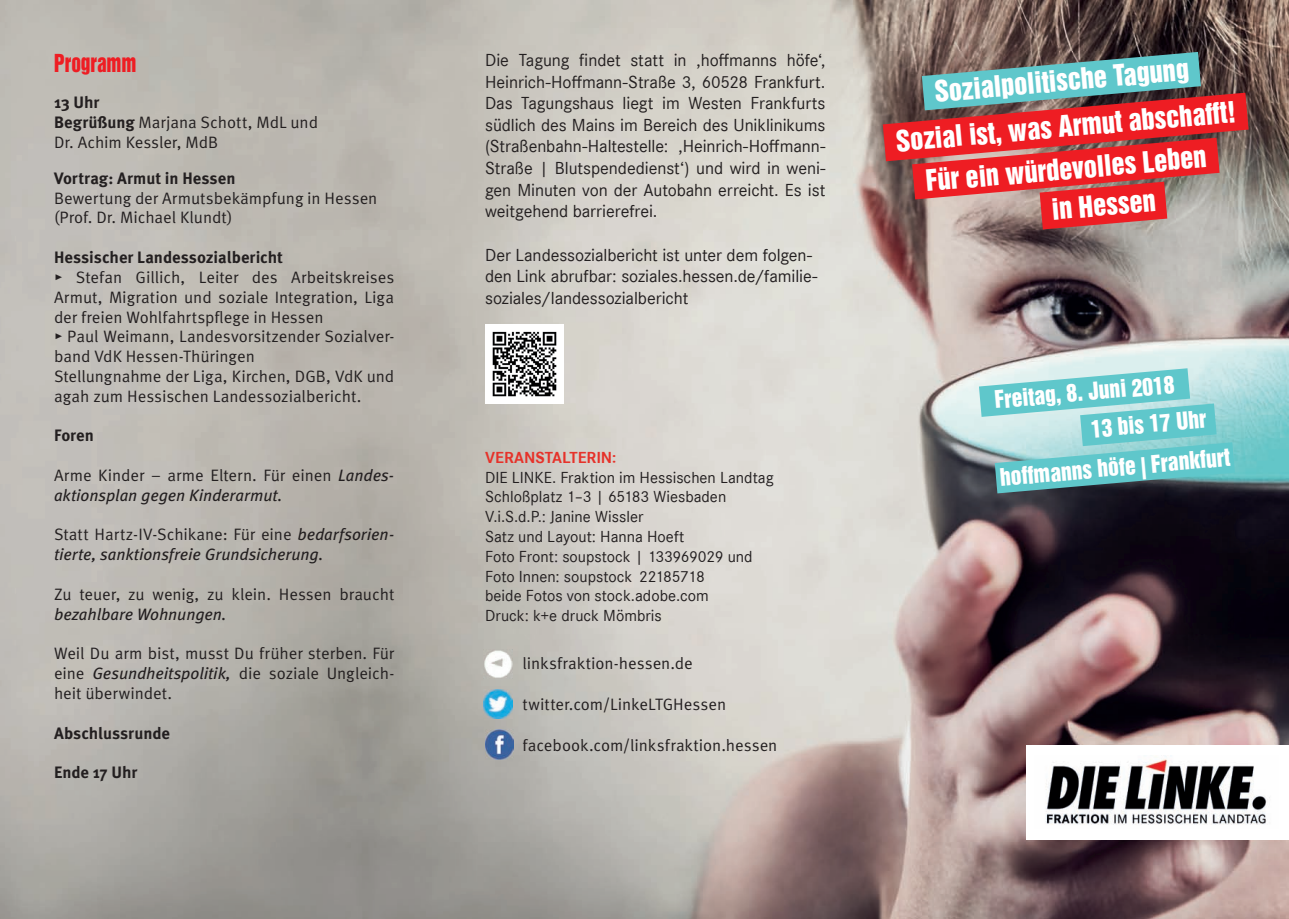
<style>
.page{position:relative;width:1289px;height:919px;background:#fff}
.page>*{position:absolute;margin:0;border:0;box-sizing:border-box;transform-origin:0 0}
.t1{font:27px/42.3px "Helvetica Inserat";color:#fff;text-align:center}
.t2{font:22.65px "Helvetica Inserat";color:#ee1d23;scale:.85 1}
.t3{font:22.2px/37.3px "Helvetica Inserat";color:#fff}
.t4{font:18px/21.6px "Corporate S";letter-spacing:-.005em;color:#231f20;text-align:justify}
.t5{font:16.5px/19.8px "Meta Pro";letter-spacing:-.005em;color:#231f20}
.t6{font:16.5px/19.8px "Corporate S";color:#231f20}
.t7{font:italic 16.5px/19.8px "Meta Pro";letter-spacing:-.005em;color:#231f20}
.t8{font:700 16.5px "Meta Pro";letter-spacing:-.005em;color:#231f20}
.t9{font:700 16.5px "Corporate S";letter-spacing:-.005em;color:#e6322a}
.s1{font-weight:700}
.s2{font-style:normal}
.s3{font-style:italic}
</style>
<div class="page">
<img style="left:0;top:0;width:1288px;height:918px">
<div style="left:1026px;top:745px;width:262px;height:94px;background:#fff"></div>
<img style="left:1045px;top:755px;width:225px;height:70px">
<img style="left:484px;top:689px;width:28px;height:29px">
<img style="left:483px;top:649px;width:29px;height:29px">
<img style="left:485px;top:729px;width:28px;height:30px">
<svg style="left:882px;top:52px;width:366px;height:177px;background:#ad595a"></svg>
<svg style="left:978px;top:368px;width:256px;height:125px;background:#7dc3c6"></svg>
<img style="left:485px;top:325px;width:79px;height:78px">
<h2 class="t2" style="left:54px;top:50px;width:98px">Programm</h2>
<p class="t5" style="left:54px;top:93px;width:265px"><span class="s1">13 Uhr<br>Begrüßung</span> Marjana Schott, MdL und<br>Dr. Achim Kessler, MdB</p>
<p class="t8" style="left:54px;top:168px;width:183px">Vortrag: Armut in Hessen</p>
<p class="t5" style="left:54px;top:188px;width:325px">Bewertung der Armutsbekämpfung in Hessen (Prof. Dr. Michael Klundt)</p>
<p class="t8" style="left:54px;top:247px;width:230px">Hessischer Landessozialbericht</p>
<p class="t5" style="left:54px;top:268px;width:342px">▸ Stefan Gillich, Leiter des Arbeitskreises Armut, Migration und soziale Integration, Liga der freien Wohlfahrtspflege in Hessen<br>▸ Paul Weimann, Landesvorsitzender Sozialver&shy;band VdK Hessen-Thüringen<br>Stellungnahme der Liga, Kirchen, DGB, VdK und agah zum Hessischen Landessozialbericht.</p>
<p class="t8" style="left:54px;top:425px;width:41px">Foren</p>
<p class="t7" style="left:54px;top:466px;width:342px"><span class="s2">Arme Kinder – arme Eltern. Für einen</span> Landes&shy;aktionsplan gegen Kinderarmut.</p>
<p class="t7" style="left:54px;top:525px;width:342px"><span class="s2">Statt Hartz-IV-Schikane: Für eine</span> bedarfsorien&shy;tierte, sanktionsfreie Grundsicherung.</p>
<p class="t5" style="left:54px;top:584px;width:342px">Zu teuer, zu wenig, zu klein. Hessen braucht</p>
<p class="t7" style="left:54px;top:604px;width:174px">bezahlbare Wohnungen.</p>
<p class="t5" style="left:54px;top:644px;width:342px;text-align:justify">Weil Du arm bist, musst Du früher sterben. Für eine <span class="s3">Gesundheitspolitik,</span> die soziale Ungleich&shy;heit überwindet.</p>
<p class="t8" style="left:54px;top:722px;width:118px">Abschlussrunde</p>
<p class="t8" style="left:54px;top:762px;width:85px">Ende 17 Uhr</p>
<p class="t4" style="left:485px;top:49px;width:342px">Die Tagung findet statt in ,hoffmanns höfe‘, Heinrich-Hoffmann-Straße 3, 60528 Frankfurt.<br>Das Tagungshaus liegt im Westen Frankfurts südlich des Mains im Bereich des Uniklinikums (Straßenbahn-Haltestelle: ,Heinrich-Hoffmann-Straße | Blutspendedienst‘) und wird in weni&shy;gen Minuten von der Autobahn erreicht. Es ist weitgehend barrierefrei.</p>
<p class="t4" style="left:485px;top:244px;width:334px;text-align:left">Der Landessozialbericht ist unter dem folgen&shy;den Link abrufbar: soziales.hessen.de/familie&shy;soziales/landessozialbericht</p>
<p class="t9" style="left:485px;top:448px;width:133px">VERANSTALTERIN:</p>
<p class="t6" style="left:485px;top:467px;width:290px">DIE LINKE. Fraktion im Hessischen Landtag<br>Schloßplatz 1–3 | 65183 Wiesbaden<br>V.i.S.d.P.: Janine Wissler<br>Satz und Layout: Hanna Hoeft<br>Foto Front: soupstock | 133969029 und<br>Foto Innen: soupstock 22185718<br>beide Fotos von stock.adobe.com<br>Druck: k+e druck Mömbris</p>
<p class="t5" style="left:522px;top:653px;width:172px">linksfraktion-hessen.de</p>
<p class="t5" style="left:522px;top:694px;width:205px">twitter.com/LinkeLTGHessen</p>
<p class="t5" style="left:522px;top:735px;width:256px">facebook.com/linksfraktion.hessen</p>
<h1 class="t1" style="left:932px;top:71px;width:257px;rotate:-5deg">Sozialpolitische Tagung</h1>
<h1 class="t1" style="left:894px;top:120px;width:343px;rotate:-5deg">Sozial ist, was Armut abschafft!<br>Für ein würdevolles Leben</h1>
<h1 class="t1" style="left:1050px;top:189px;width:106px;rotate:-5deg">in Hessen</h1>
<h3 class="t3" style="left:1086px;top:373px;width:117px;text-indent:-93px;rotate:-5deg">Freitag, 8. Juni 2018<br>13 bis 17 Uhr</h3>
<h3 class="t3" style="left:998px;top:459px;width:232px;rotate:-5deg">hoffmanns höfe | Frankfurt</h3>
</div>
